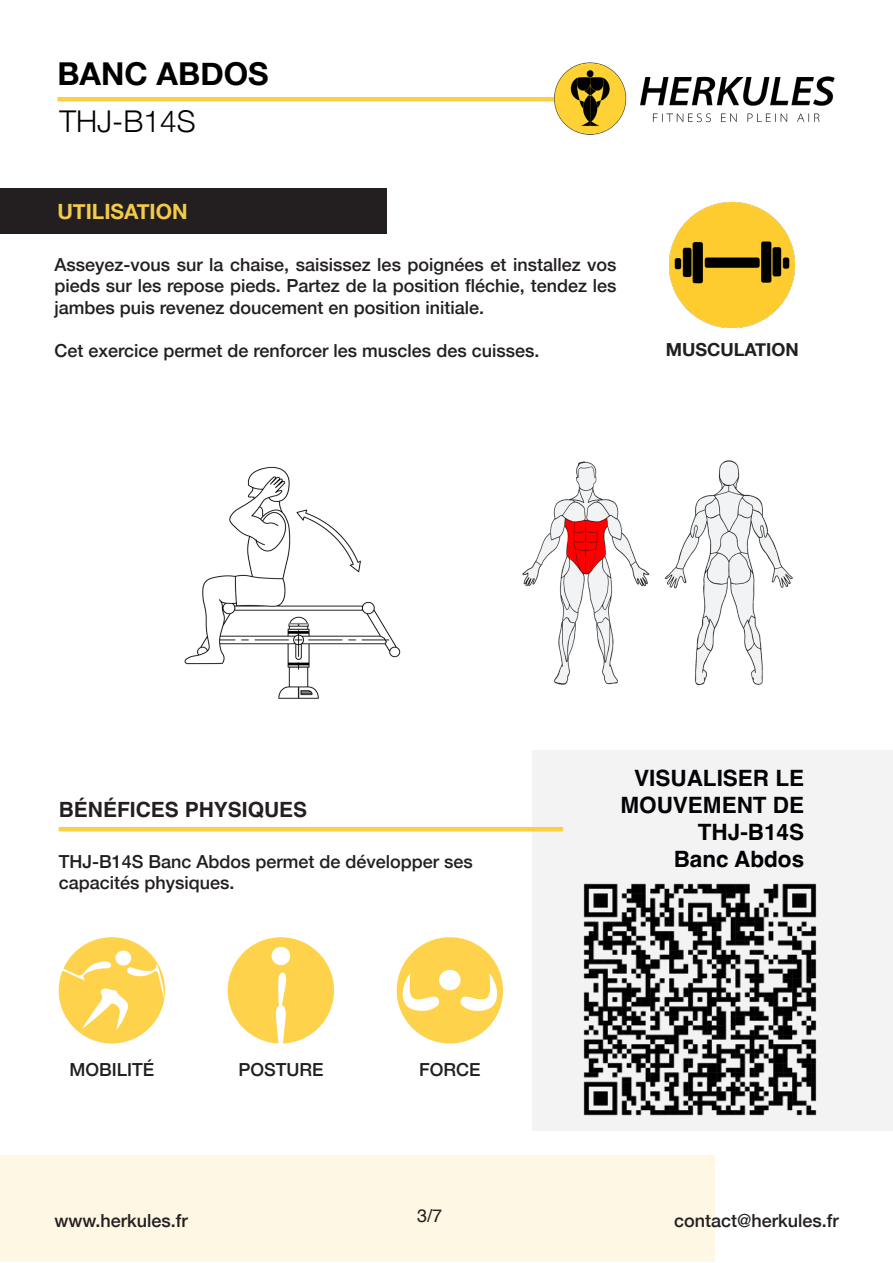
<style>
.page{position:relative;width:893px;height:1263px;background:#fff}
.page>*{position:absolute;margin:0;border:0;box-sizing:border-box;transform-origin:0 0}
.t1{font:700 31.5px "Helvetica Neue";color:#000001}
.t2{font:300 30px "Helvetica Neue";color:#000001}
.t3{font:700 22.5px/27px "Helvetica";color:#010205;text-align:right}
.t4{font:700 21px "Helvetica";color:#231f20}
.t5{font:700 21px "Helvetica Neue";color:#f4cb49}
.t6{font:500 18px/21.6px "Helvetica Neue";color:#231f20;text-align:justify}
.t7{font:700 18px "Helvetica Neue";color:#231f20}
.t8{font:18px "Helvetica";color:#231f20}
</style>
<div class="page">
<div style="left:0;top:1156px;width:715px;height:106px;background:#fef7e3"></div>
<div style="left:0;top:188px;width:387px;height:45px;background:#231f20"></div>
<img style="left:184px;top:466px;width:217px;height:233px">
<div style="left:532px;top:750px;width:361px;height:381px;background:#f3f3f3"></div>
<hr style="left:57px;top:97px;width:505px;height:4px;background:#fcd044">
<img style="left:549px;top:62px;width:286px;height:73px">
<img style="left:522px;top:460px;width:271px;height:226px">
<img style="left:583px;top:883px;width:234px;height:233px">
<img style="left:670px;top:202px;width:125px;height:126px">
<hr style="left:59px;top:827px;width:504px;height:4px;background:#fcd044">
<div style="left:59px;top:937px;width:106px;height:106px;background:#fed24a;border-radius:50%"></div>
<div style="left:228px;top:937px;width:106px;height:106px;background:#fed24a;border-radius:50%"></div>
<div style="left:397px;top:937px;width:106px;height:106px;background:#fed24a;border-radius:50%"></div>
<svg style="left:58px;top:961px;width:106px;height:69px"></svg>
<div style="left:115px;top:951px;width:16px;height:14px;background:#fff;border-radius:50%"></div>
<svg style="left:401px;top:973px;width:39px;height:39px"></svg>
<div style="left:439px;top:970px;width:22px;height:20px;background:#fff;border-radius:50%"></div>
<svg style="left:459px;top:973px;width:40px;height:39px"></svg>
<div style="left:271px;top:947px;width:19px;height:18px;background:#fff;border-radius:50%"></div>
<svg style="left:276px;top:972px;width:11px;height:72px"></svg>
<p class="t1" style="left:57px;top:49px;width:213px">BANC ABDOS</p>
<p class="t2" style="left:59px;top:98px;width:138px">THJ-B14S</p>
<p class="t5" style="left:57px;top:195px;width:132px">UTILISATION</p>
<p class="t6" style="left:54px;top:252px;width:564px">Asseyez-vous sur la chaise, saisissez les poignées et installez vos pieds sur les repose pieds. Partez de la position fléchie, tendez les jambes puis revenez doucement en position initiale.</p>
<p class="t6" style="left:54px;top:338px;width:486px">Cet exercice permet de renforcer les muscles des cuisses.</p>
<p class="t7" style="left:666px;top:335px;width:135px">MUSCULATION</p>
<p class="t4" style="left:59px;top:797px;width:250px">BÉNÉFICES PHYSIQUES</p>
<p class="t6" style="left:59px;top:849px;width:416px">THJ-B14S Banc Abdos permet de développer ses capacités physiques.</p>
<p class="t6" style="left:69px;top:1058px;width:86px">MOBILITÉ</p>
<p class="t6" style="left:238px;top:1058px;width:87px">POSTURE</p>
<p class="t6" style="left:419px;top:1058px;width:63px">FORCE</p>
<p class="t3" style="left:620px;top:767px;width:185px">VISUALISER LE<br>MOUVEMENT DE</p>
<p class="t3" style="left:698px;top:821px;width:108px">THJ-B14S</p>
<p class="t3" style="left:674px;top:848px;width:132px">Banc Abdos</p>
<p class="t6" style="left:54px;top:1208px;width:135px">www.herkules.fr</p>
<p class="t8" style="left:417px;top:1202px;width:27px">3/7</p>
<p class="t6" style="left:674px;top:1208px;width:166px">contact@herkules.fr</p>
</div>
